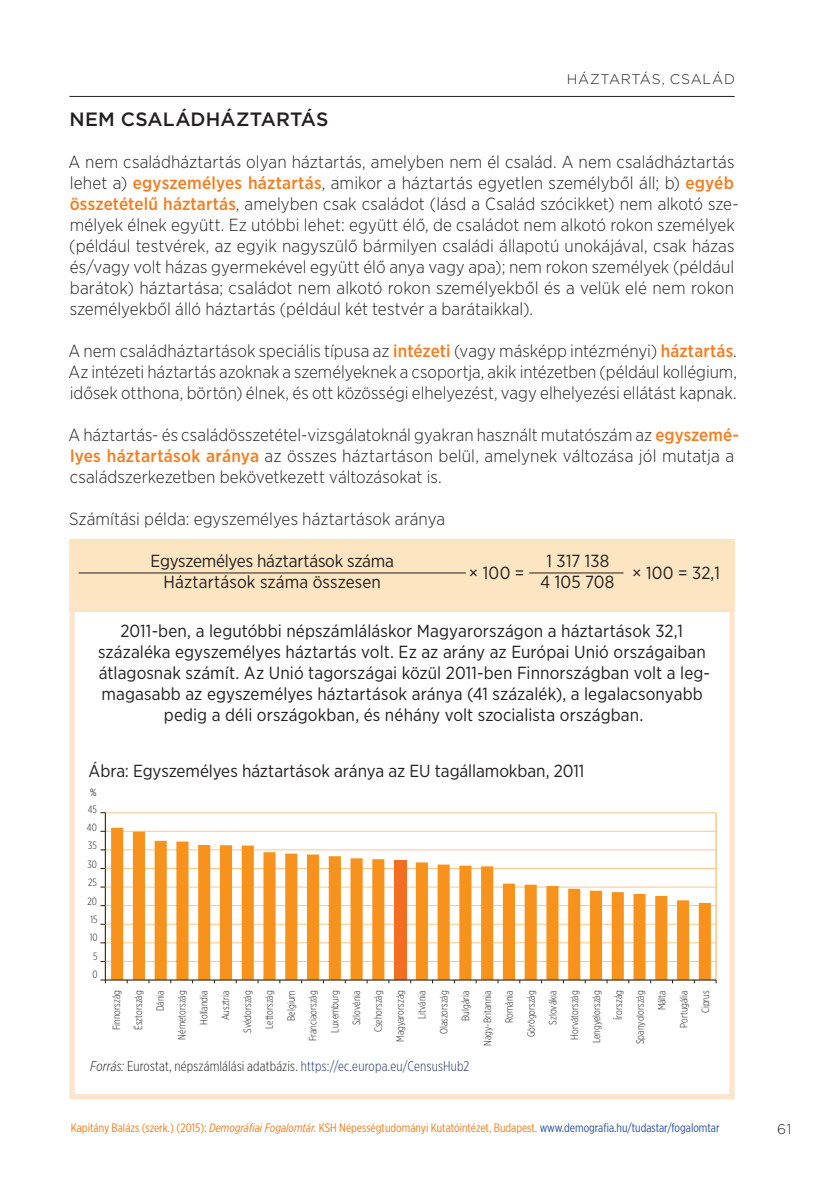
<style>
.page{position:relative;width:834px;height:1181px;background:#fff}
.page>*{position:absolute;margin:0;border:0;box-sizing:border-box;transform-origin:0 0}
.t1{font:500 19.25px "Gotham";letter-spacing:.005em;color:#231f20}
.t2{font:300 17.5px/21px "Gotham Narrow";letter-spacing:.005em;color:#231f20}
.t3{font:17.5px/21px "Gotham Narrow";letter-spacing:.005em;color:#231f20;text-align:center}
.t4{font:300 14px "Gotham X Narrow";letter-spacing:.01em;color:#231f20}
.t5{font:300 14px "Gotham";letter-spacing:.05em;color:#231f20}
.t6{font:12.25px "Gotham X Narrow";color:#f47d21}
.t7{font:300 10.5px/21.9px "Gotham X Narrow";color:#231f20;text-align:justify}
.t8{font:300 10.5px "Gotham X Narrow";color:#000001}
.s1{font-weight:500;color:#f47d21}
.s2{font-style:italic}
.s3{color:#21346f}
.s4{color:#2851a3}
</style>
<div class="page">
<hr style="left:69px;top:96px;width:665px;height:1px;background:#231f20">
<div style="left:69px;top:539px;width:665px;height:72px;background:#fee5c1"></div>
<div style="left:69px;top:602px;width:665px;height:497px;border:5px solid #fee5ca"></div>
<hr style="left:79px;top:572px;width:387px;height:1px;background:#231f20">
<hr style="left:529px;top:572px;width:94px;height:1px;background:#231f20">
<hr style="left:105px;top:942px;width:611px;height:1px;background:#fdc689">
<hr style="left:105px;top:849px;width:611px;height:1px;background:#fdc689">
<hr style="left:105px;top:831px;width:611px;height:1px;background:#fdc689">
<hr style="left:105px;top:813px;width:1px;height:167px;background:#231f20">
<hr style="left:105px;top:961px;width:611px;height:1px;background:#fdc689">
<svg style="left:100px;top:979px;width:6px;height:4px"></svg>
<hr style="left:105px;top:905px;width:611px;height:1px;background:#fdc689">
<hr style="left:105px;top:924px;width:611px;height:1px;background:#fdc689">
<hr style="left:105px;top:868px;width:611px;height:1px;background:#fdc689">
<hr style="left:105px;top:886px;width:611px;height:1px;background:#fdc689">
<svg style="left:111px;top:827px;width:599px;height:152px"></svg>
<hr style="left:105px;top:979px;width:611px;height:1px;background:#231f20">
<p class="t5" style="left:566px;top:70px;width:170px">HÁZTARTÁS, CSALÁD</p>
<p class="t1" style="left:70px;top:107px;width:260px">N EM CSALÁDHÁZTARTÁS</p>
<p class="t2" style="left:68px;top:151px;width:672px">A nem családháztartás olyan háztartás, amelyben nem él család. A nem családháztartás lehet a) <span class="s1">egyszemélyes háztartás</span>, amikor a háztartás egyetlen személyből áll; b) <span class="s1">egyéb összetételű háztartás</span>, amelyben csak családot (lásd a Család szócikket) nem alkotó sze&shy;mélyek élnek együtt. Ez utóbbi lehet: együtt élő, de családot nem alkotó rokon személyek (például testvérek, az egyik nagyszülő bármilyen családi állapotú unokájával, csak házas és/vagy volt házas gyermekével együtt élő anya vagy apa); nem rokon személyek (például barátok) háztartása; családot nem alkotó rokon személyekből és a velük elé nem rokon személyekből álló háztartás (például két testvér a barátaikkal).</p>
<p class="t2" style="left:68px;top:340px;width:670px;text-align:justify">A nem családháztartások speciális típusa az <span class="s1">intézeti</span> (vagy másképp intézményi) <span class="s1">háztartás</span>.<br>Az intézeti háztartás azoknak a személyeknek a csoportja, akik intézetben (például kollégium, idősek otthona, börtön) élnek, és ott közösségi elhelyezést, vagy elhelyezési ellátást kapnak.</p>
<p class="t2" style="left:68px;top:424px;width:672px">A háztartás- és családösszetétel-vizsgálatoknál gyakran használt mutatószám az <span class="s1">egyszemé&shy;lyes háztartások aránya</span> az összes háztartáson belül, amelynek változása jól mutatja a családszerkezetben bekövetkezett változásokat is.</p>
<p class="t2" style="left:69px;top:508px;width:377px">Számítási példa: egyszemélyes háztartások aránya</p>
<p class="t3" style="left:151px;top:550px;width:245px">Egyszemélyes háztartások száma<br>Háztartások száma összesen</p>
<p class="t3" style="left:540px;top:550px;width:76px">1 317 138<br>4 105 708</p>
<p class="t3" style="left:468px;top:561px;width:57px">× 100 =</p>
<p class="t3" style="left:632px;top:561px;width:89px">× 100 = 32,1</p>
<p class="t3" style="left:98px;top:620px;width:613px">2011-ben, a legutóbbi népszámláláskor Magyarországon a háztartások 32,1 százaléka egyszemélyes háztartás volt. Ez az arány az Európai Unió országaiban átlagosnak számít. Az Unió tagországai közül 2011-ben Finnországban volt a leg&shy;magasabb az egyszemélyes háztartások aránya (41 százalék), a legalacsonyabb pedig a déli országokban, és néhány volt szocialista országban.</p>
<p class="t3" style="left:89px;top:760px;width:497px">Ábra: Egyszemélyes háztartások aránya az EU tagállamokban, 2011</p>
<p class="t8" style="left:90px;top:786px;width:8px">%</p>
<p class="t7" style="left:88px;top:798px;width:11px">45</p>
<p class="t7" style="left:87px;top:816px;width:11px">40</p>
<p class="t7" style="left:88px;top:834px;width:10px">35</p>
<p class="t7" style="left:87px;top:853px;width:11px">30</p>
<p class="t7" style="left:87px;top:873px;width:12px;line-height:18.4px">25<br>20<br>15</p>
<p class="t7" style="left:90px;top:928px;width:9px;line-height:18.4px;text-align:center">10<br>5</p>
<p class="t7" style="left:92px;top:963px;width:7px">0</p>
<p class="t7" style="left:105px;top:1046px;width:57px;text-align:right;rotate:-90deg">Finnország<br>Észtország<br>Dánia<br>Németország<br>Hollandia<br>Ausztria<br>Svédország<br>Lettország<br>Belgium<br>Franciaország<br>Luxemburg<br>Szlovénia<br>Csehország<br>Magyarország<br>Litvánia<br>Olaszország<br>Bulgária<br>Nagy-Britannia<br>Románia<br>Görögország<br>Szlovákia<br>Horvátország<br>Lengyelország<br>Írország<br>Spanyolország<br>Málta<br>Portugália<br>Ciprus</p>
<p class="t4" style="left:90px;top:1058px;width:380px"><span class="s2">Forrás:</span> Eurostat, népszámlálási adatbázis. <span class="s3">https://ec.europa.eu/CensusHub2</span></p>
<p class="t6" style="left:71px;top:1120px;width:650px">Kapitány Balázs (szerk.) (2015): <span class="s2">Demográfiai Fogalomtár.</span> KSH Népességtudományi Kutatóintézet, Budapest. <span class="s4">www.demografia.hu/tudastar/fogalomtar</span></p>
<p class="t5" style="left:777px;top:1120px;width:16px">61</p>
</div>
